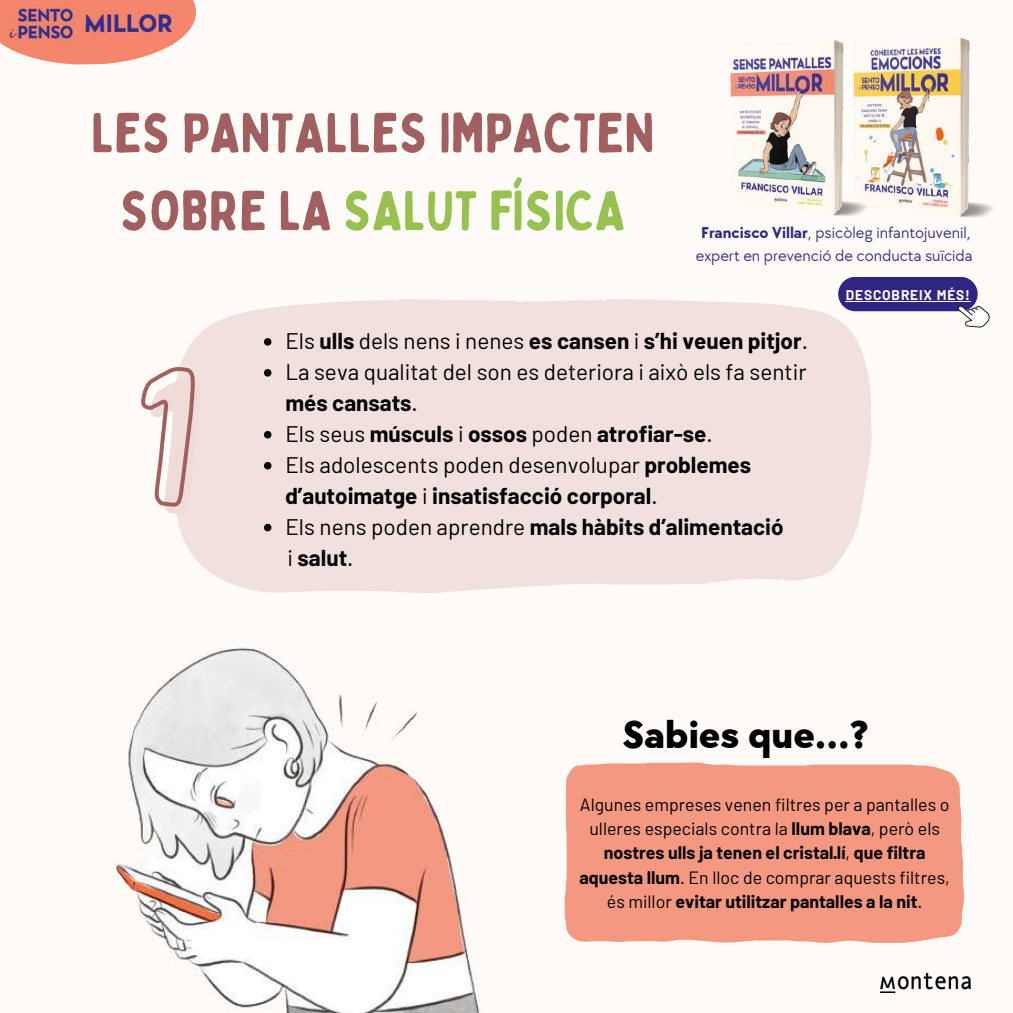
<style>
.page{position:relative;width:1013px;height:1013px;background:#fff}
.page>*{position:absolute;margin:0;border:0;box-sizing:border-box;transform-origin:0 0}
.t1{font:55.75px/77.8px "Bobby Jones Soft";color:#a25f5f;text-align:center}
.t2{font:800 40px "TT Chocolates";color:#000}
.t3{font:22.5px/31px "Barlow";color:#000}
.t4{font:17.75px/24.4px "Barlow";color:#000;text-align:center}
.t5{font:16.25px/22.5px "TT Chocolates";color:#302682;text-align:center}
.t6{font:700 13.75px "Barlow";letter-spacing:.06em;color:#fefefe}
.s1{color:#98c24f}
.s2{font-weight:700}
</style>
<div class="page">
<div style="left:0;top:0;width:1012px;height:1012px;background:#fffbf8"></div>
<div style="left:177px;top:299px;width:695px;height:294px;background:#f2e0df"></div>
<img style="left:112px;top:647px;width:368px;height:365px">
<div style="left:564px;top:762px;width:400px;height:181px;background:#f49881"></div>
<svg style="left:0;top:0;width:196px;height:65px"></svg>
<img style="left:880px;top:973px;width:90px;height:19px">
<img style="left:944px;top:37px;width:50px;height:181px">
<img style="left:730px;top:40px;width:214px;height:176px">
<img style="left:8px;top:4px;width:165px;height:40px">
<svg style="left:264px;top:338px;width:7px;height:7px"></svg>
<svg style="left:264px;top:369px;width:7px;height:7px"></svg>
<svg style="left:264px;top:431px;width:7px;height:7px"></svg>
<svg style="left:264px;top:462px;width:7px;height:7px"></svg>
<svg style="left:264px;top:524px;width:7px;height:7px"></svg>
<svg style="left:838px;top:277px;width:152px;height:57px"></svg>
<svg style="left:141px;top:360px;width:63px;height:155px"></svg>
<h1 class="t1" style="left:91px;top:95px;width:565px">LES PANTALLES IMPACTEN<br>SOBRE LA <span class="s1">SALUT FÍSICA</span></h1>
<p class="t5" style="left:695px;top:222px;width:278px"><span class="s2">Francisco Villar</span>, psicòleg infantojuvenil, expert en prevenció de conducta suïcida</p>
<p class="t6" style="left:845px;top:286px;width:126px">DESCOBREIX MÉS!</p>
<p class="t3" style="left:285px;top:325px;width:524px">Els <span class="s2">ulls</span> dels nens i nenes <span class="s2">es cansen</span> i <span class="s2">s’hi veuen pitjor</span>.<br>La seva qualitat del son es deteriora i això els fa sentir <span class="s2">més cansats</span>.<br>Els seus <span class="s2">músculs</span> i <span class="s2">ossos</span> poden <span class="s2">atrofiar-se</span>.<br>Els adolescents poden desenvolupar <span class="s2">problemes d’autoimatge</span> i <span class="s2">insatisfacció corporal</span>.<br>Els nens poden aprendre <span class="s2">mals hàbits d’alimentació<br></span>i <span class="s2">salut</span>.</p>
<h2 class="t2" style="left:622px;top:711px;width:247px">Sabies que...?</h2>
<p class="t4" style="left:579px;top:791px;width:372px">Algunes empreses venen filtres per a pantalles o ulleres especials contra la <span class="s2">llum blava</span>, però els <span class="s2">nostres ulls ja tenen el cristal·lí</span>, <span class="s2">que filtra aquesta llum</span>. En lloc de comprar aquests filtres, és millor <span class="s2">evitar utilitzar pantalles a la nit</span>.</p>
</div>
